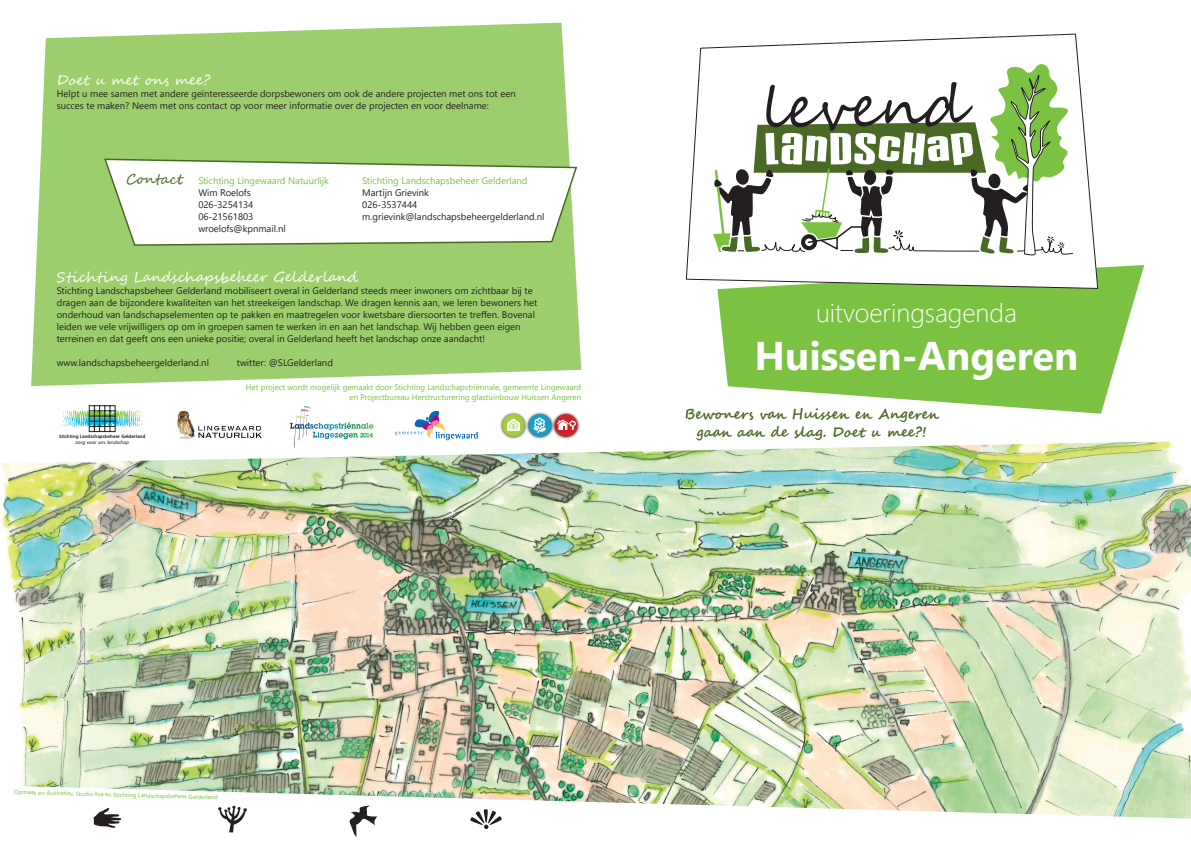
<style>
.page{position:relative;width:1191px;height:842px;background:#fff}
.page>*{position:absolute;margin:0;border:0;box-sizing:border-box;transform-origin:0 0}
._01_Titel{font:700 40px "Segoe UI";color:#fff}
._02_uitvoeringsagend{font:300 26px "Segoe UI";color:#fff}
._03_Subtitel{font:700 14px "Segoe Script";color:#4a6925}
._05_Paragraaftitel{font:14px "Segoe Script";color:#fff}
._03_Subtitel-2{font:14px "Segoe Script";color:#4a6925}
._04_Broodtekst{font:9.5px/12px "Segoe UI";color:#231f20}
._04_Broodtekst-2{font:9.5px "Segoe UI";color:#7bc142}
._09_onderschrift{font:8px/10px "Segoe UI";color:#7bc142;text-align:right}
._09_onderschrift-2{font:6px "Segoe UI";color:#7bc142}
.t1{font:700 4.7px/6.7px "Frutiger";color:#231f20;text-align:center}
.s1{font-weight:400;font-style:italic}
</style>
<div class="page">
<img style="left:2px;top:441px;width:1189px;height:378px">
<svg style="left:31px;top:23px;width:550px;height:363px;background:#a4d279"></svg>
<svg style="left:103px;top:157px;width:475px;height:90px"></svg>
<svg style="left:717px;top:265px;width:427px;height:149px;fill:#7bc142"></svg>
<img style="left:168px;top:410px;width:102px;height:34px">
<svg style="left:686px;top:34px;width:412px;height:255px"></svg>
<svg style="left:713px;top:62px;width:361px;height:212px"></svg>
<img style="left:290px;top:406px;width:83px;height:42px">
<img style="left:63px;top:406px;width:79px;height:12px">
<img style="left:62px;top:418px;width:80px;height:13px">
<svg style="left:89px;top:405px;width:26px;height:27px"></svg>
<svg style="left:94px;top:808px;width:27px;height:20px"></svg>
<svg style="left:218px;top:806px;width:29px;height:26px"></svg>
<svg style="left:349px;top:805px;width:29px;height:32px"></svg>
<svg style="left:470px;top:809px;width:32px;height:20px"></svg>
<svg style="left:395px;top:411px;width:82px;height:29px"></svg>
<img style="left:555px;top:412px;width:25px;height:27px">
<div style="left:555px;top:414px;width:22px;height:23px;background:#d12229;border-radius:50%"></div>
<img style="left:529px;top:412px;width:26px;height:27px">
<svg style="left:528px;top:414px;width:23px;height:23px"></svg>
<svg style="left:532px;top:417px;width:14px;height:17px"></svg>
<img style="left:500px;top:412px;width:29px;height:27px">
<div style="left:502px;top:414px;width:23px;height:23px;background:#a4cd3d;border-radius:50%"></div>
<svg style="left:507px;top:418px;width:13px;height:13px"></svg>
<svg style="left:556px;top:419px;width:20px;height:11px"></svg>
<p class="_05_Paragraaftitel" style="left:57px;top:69px;width:155px">Doet u met ons mee?</p>
<p class="_04_Broodtekst" style="left:57px;top:88px;width:460px">Helpt u mee samen met andere geïnteresseerde dorpsbewoners om ook de andere projecten met ons tot een succes te maken? Neem met ons contact op voor meer informatie over de projecten en voor deelname:</p>
<p class="_03_Subtitel-2" style="left:126px;top:168px;width:58px">Contact</p>
<p class="_04_Broodtekst-2" style="left:198px;top:173px;width:132px">Stichting Lingewaard Natuurlijk</p>
<p class="_04_Broodtekst" style="left:198px;top:186px;width:54px">Wim Roelofs</p>
<p class="_04_Broodtekst" style="left:198px;top:198px;width:57px">026-3254134</p>
<p class="_04_Broodtekst" style="left:198px;top:210px;width:57px">06-21561803</p>
<p class="_04_Broodtekst" style="left:198px;top:222px;width:89px">wroelofs@kpnmail.nl</p>
<p class="_04_Broodtekst-2" style="left:362px;top:173px;width:167px">Stichting Landschapsbeheer Gelderland</p>
<p class="_04_Broodtekst" style="left:362px;top:186px;width:68px">Martijn Grievink</p>
<p class="_04_Broodtekst" style="left:362px;top:198px;width:57px">026-3537444</p>
<p class="_04_Broodtekst" style="left:362px;top:210px;width:184px">m.grievink@landschapsbeheergelderland.nl</p>
<p class="_05_Paragraaftitel" style="left:57px;top:266px;width:302px">Stichting Landschapsbeheer Gelderland</p>
<p class="_04_Broodtekst" style="left:57px;top:285px;width:482px">Stichting Landschapsbeheer Gelderland mobiliseert overal in Gelderland steeds meer inwoners om zichtbaar bij te dragen aan de bijzondere kwaliteiten van het streekeigen landschap. We dragen kennis aan, we leren bewoners het onderhoud van landschapselementen op te pakken en maatregelen voor kwetsbare diersoorten te treffen. Bovenal leiden we vele vrijwilligers op om in groepen samen te werken in en aan het landschap. Wij hebben geen eigen terreinen en dat geeft ons een unieke positie; overal in Gelderland heeft het landschap onze aandacht!</p>
<p class="_04_Broodtekst" style="left:57px;top:357px;width:154px">www.landschapsbeheergelderland.nl</p>
<p class="_04_Broodtekst" style="left:237px;top:357px;width:98px">twitter: @SLGelderland</p>
<p class="t1" style="left:59px;top:433px;width:88px">Stichting Landschapsbeheer Gelderland <span class="s1">zorg voor ons landschap</span></p>
<p class="_09_onderschrift" style="left:246px;top:382px;width:337px">Het project wordt mogelijk gemaakt door Stichting Landschapstriënnale, gemeente Lingewaard en Projectbureau Herstructurering glastuinbouw Huissen Angeren</p>
<p class="_02_uitvoeringsagend" style="left:816px;top:291px;width:202px">uitvoeringsagenda</p>
<p class="_01_Titel" style="left:754px;top:323px;width:325px">Huissen-Angeren</p>
<p class="_03_Subtitel" style="left:684px;top:402px;width:256px">Bewoners van Huissen en Angeren</p>
<p class="_03_Subtitel" style="left:697px;top:420px;width:231px">gaan aan de slag. Doet u mee?!</p>
<p class="_09_onderschrift-2" style="left:15px;top:786px;width:205px;rotate:2deg">Opmaak en illustraties: Studio Ilva en Stichting Landschapsbeheer Gelderland</p>
</div>
